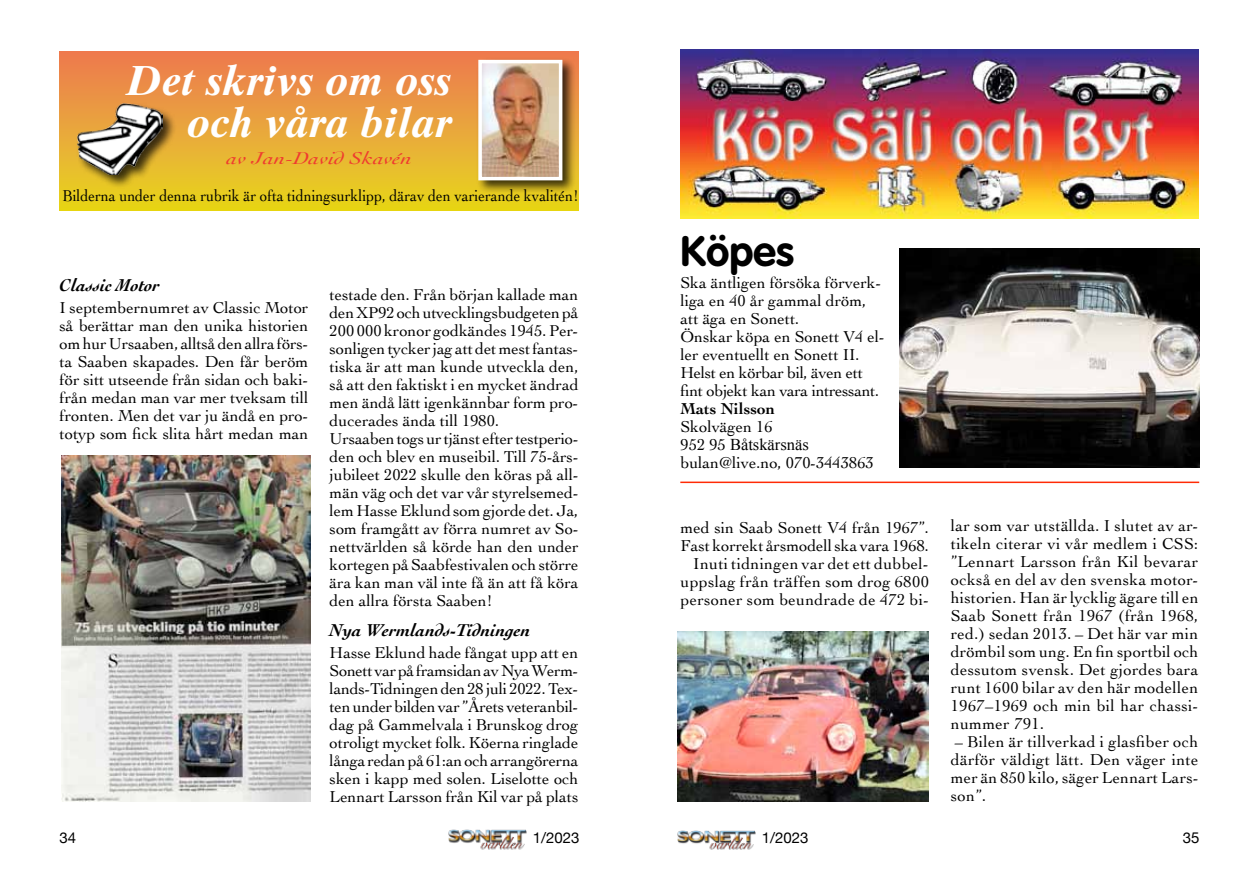
<style>
.page{position:relative;width:1259px;height:893px;background:#fff}
.page>*{position:absolute;margin:0;border:0;box-sizing:border-box;transform-origin:0 0}
.t1{font:italic 700 42px/42px "Times Ten";color:#fff;text-align:right}
.t2{font:700 42px "VAG Rounded";color:#000}
.t3{font:italic 700 18px "Cochin";color:#000}
.t4{font:italic 18px "Cochin";color:#ef3b2f;scale:1.3 1}
.t5{font:16.5px/18px "Cochin";color:#000;text-align:justify}
.t6{font:16.5px/18px "Cochin";letter-spacing:.02em;color:#000;text-align:right}
.t7{font:16.5px "Cochin";color:#000;scale:.9 1}
.t8{font:16.5px "Times New Roman";color:#000}
.t9{font:700 16.5px "Cochin";color:#000}
.t10{font:15px "Helvetica Neue";color:#000}
.s1{font-family:"Cochin"}
</style>
<div class="page">
<img style="left:448px;top:830px;width:78px;height:20px">
<img style="left:677px;top:830px;width:78px;height:20px">
<img style="left:61px;top:456px;width:249px;height:345px">
<div style="left:60px;top:52px;width:518px;height:159px;background:linear-gradient(to bottom,#ed7953,#e6d61d)"></div>
<div style="left:476px;top:58px;width:100px;height:137px;background:#000;opacity:.75"></div>
<img style="left:483px;top:65px;width:74px;height:110px">
<div style="left:478px;top:60px;width:84px;height:120px;border:4px solid #fff"></div>
<div style="left:76px;top:102px;width:101px;height:86px;background:#000;opacity:.75"></div>
<img style="left:77px;top:104px;width:86px;height:70px">
<img style="left:680px;top:50px;width:518px;height:168px">
<img style="left:899px;top:249px;width:300px;height:218px">
<img style="left:678px;top:632px;width:250px;height:170px">
<hr style="left:680px;top:482px;width:519px;height:1px;background:#ff2b06">
<h1 class="t1" style="left:127px;top:59px;width:326px">Det skrivs om oss och våra bilar</h1>
<p class="t4" style="left:227px;top:146px;width:144px">av Jan-David Skavén</p>
<p class="t7" style="left:63px;top:185px;width:575px">Bilderna under denna rubrik är ofta tidningsurklipp, därav den varierande kvalitén!</p>
<p class="t3" style="left:60px;top:273px;width:102px">Classic Motor</p>
<p class="t5" style="left:60px;top:298px;width:250px">I septembernumret av Classic Motor så berättar man den unika historien om hur Ursaaben, alltså den allra förs&shy;ta Saaben skapades. Den får beröm för sitt utseende från sidan och baki&shy;från medan man var mer tveksam till fronten. Men det var ju ändå en pro&shy;totyp som fick slita hårt medan man</p>
<p class="t5" style="left:330px;top:285px;width:250px;text-align:left">testade den. Från början kallade man den XP92 och utvecklingsbudgeten på 200 000 kronor godkändes 1945. Per&shy;sonligen tycker jag att det mest fantas&shy;tiska är att man kunde utveckla den, så att den faktiskt i en mycket ändrad men ändå lätt igenkännbar form pro&shy;ducerades ända till 1980.<br>Ursaaben togs ur tjänst efter testperio&shy;den och blev en museibil. Till 75-års&shy;jubileet 2022 skulle den köras på all&shy;män väg och det var vår styrelsemed&shy;lem Hasse Eklund som gjorde det. Ja, som framgått av förra numret av So&shy;nettvärlden så körde han den under kortegen på Saabfestivalen och större ära kan man väl inte få än att få köra den allra första Saaben!</p>
<p class="t3" style="left:330px;top:618px;width:202px">Nya Wermlands-Tidningen</p>
<p class="t5" style="left:330px;top:643px;width:250px">Hasse Eklund hade fångat upp att en Sonett var på framsidan av Nya Werm&shy;lands-Tidningen den 28 juli 2022. Tex&shy;ten under bilden var ”Årets veteranbil&shy;dag på Gammelvala i Brunskog drog otroligt mycket folk. Köerna ringlade långa redan på 61:an och arrangörerna sken i kapp med solen. Liselotte och Lennart Larsson från Kil var på plats</p>
<h1 class="t2" style="left:680px;top:226px;width:115px">Köpes</h1>
<p class="t5" style="left:680px;top:273px;width:205px;text-align:left">Ska äntligen försöka förverk&shy;liga en 40 år gammal dröm, att äga en Sonett.<br>Önskar köpa en Sonett V4 el&shy;ler eventuellt en Sonett II.<br>Helst en körbar bil, även ett fint objekt kan vara intressant.</p>
<p class="t9" style="left:680px;top:398px;width:96px">Mats Nilsson</p>
<p class="t5" style="left:680px;top:417px;width:94px">Skolvägen 16</p>
<p class="t8" style="left:680px;top:435px;width:130px"><span class="s1">952 95</span> Båtskärsnäs</p>
<p class="t5" style="left:680px;top:453px;width:195px">bulan@live.no, 070-3443863</p>
<p class="t6" style="left:680px;top:518px;width:250px">med sin Saab Sonett V4 från 1967”.<br>Fast korrekt årsmodell ska vara 1968.<br>Inuti tidningen var det ett dubbel&shy;uppslag från träffen som drog 6800 personer som beundrade de 472 bi-</p>
<p class="t5" style="left:951px;top:516px;width:249px">lar som var utställda. I slutet av ar&shy;tikeln citerar vi vår medlem i CSS: ”Lennart Larsson från Kil bevarar också en del av den svenska motor&shy;historien. Han är lycklig ägare till en Saab Sonett från 1967 (från 1968, red.) sedan 2013. – Det här var min drömbil som ung. En fin sportbil och dessutom svensk. Det gjordes bara runt 1600 bilar av den här modellen 1967–1969 och min bil har chassi&shy;nummer 791.</p>
<p class="t5" style="left:951px;top:732px;width:249px">– Bilen är tillverkad i glasfiber och därför väldigt lätt. Den väger inte mer än 850 kilo, säger Lennart Lars&shy;son”.</p>
<p class="t10" style="left:60px;top:827px;width:18px">34</p>
<p class="t10" style="left:533px;top:827px;width:48px">1/2023</p>
<p class="t10" style="left:762px;top:827px;width:48px">1/2023</p>
<p class="t10" style="left:1182px;top:827px;width:18px">35</p>
</div>
